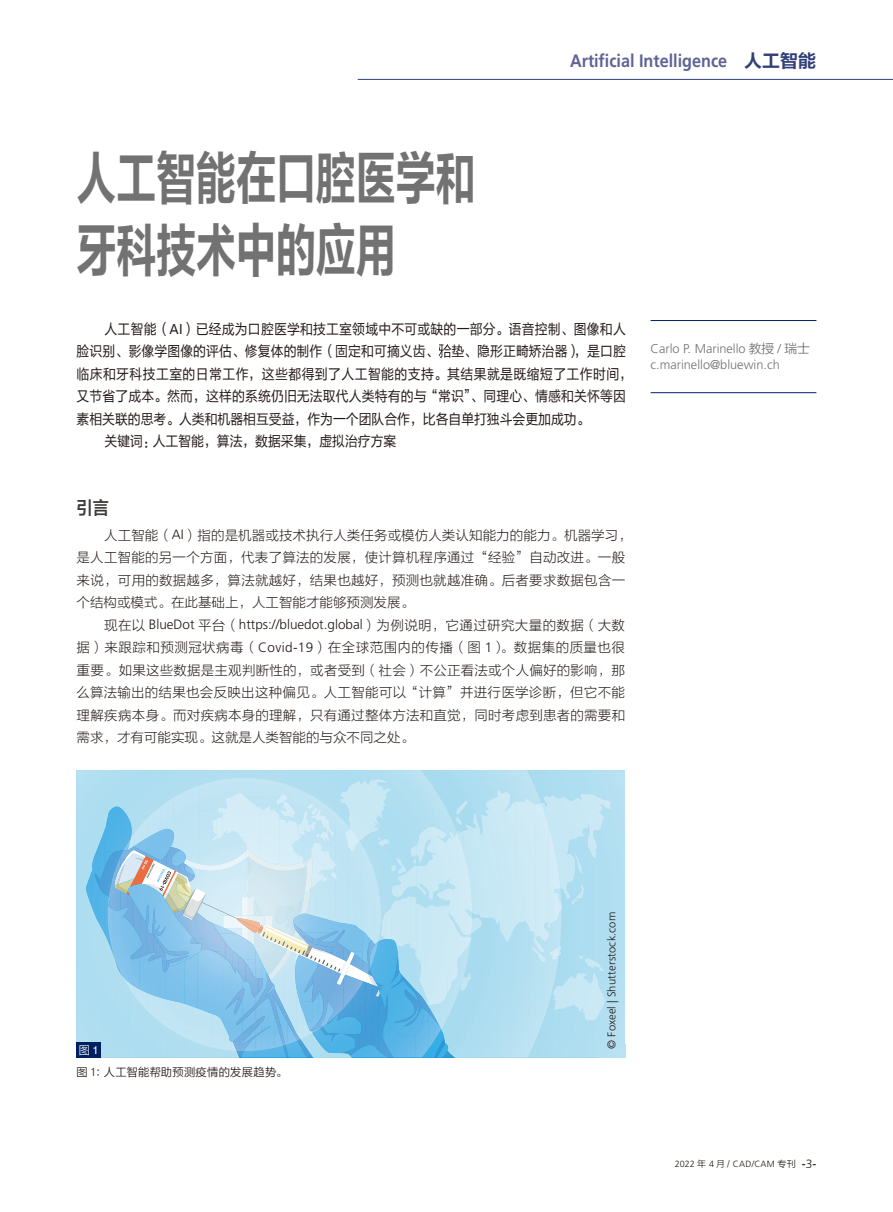
<style>
.page{position:relative;width:893px;height:1212px;background:#fff}
.page>*{position:absolute;margin:0;border:0;box-sizing:border-box;transform-origin:0 0}
.t1{font:57px/72px "FZLTCHJW GB1 0";color:#727272;scale:.7 1}
.t2{font:700 18px "Frutiger LT Pro";color:#606494;scale:.9 1}
.t3{font:18px "FZLTZCHJW GB1 0";color:#3f3b3a;scale:.9 1}
.t4{font:14.25px "FZLTHJW GB1 0";letter-spacing:.01em;color:#231916;scale:.9 1}
.t5{font:14.25px "FZLTHJW GB1 0";letter-spacing:.035em;color:#231916;scale:.9 1}
.t6{font:13.5px/22.5px "FZLTKHK GBK1 0";letter-spacing:.015em;color:#231916}
.t7{font:300 13.5px "Frutiger LT Pro";color:#231916}
.t8{font:300 12.75px/16.5px "Frutiger LT Pro";color:#727272}
.t9{font:300 11.25px "Frutiger LT Pro";letter-spacing:.01em;color:#231916}
.t10{font:11.25px "FZLTXIHJW GB1 0";letter-spacing:.025em;color:#231916}
.t11{font:11.25px "FZLTXIHJW GB1 0";color:#fff}
.t12{font:300 9px "Frutiger LT Pro";letter-spacing:.025em;color:#231916}
.s1{font-family:"FZLTCHJW GB1 0";font-weight:400;color:#313f78}
.s2{font-family:"Frutiger"}
.s3{font-family:"Frutiger LT Pro";font-weight:300}
.s4{font-family:"FZLTKHK GBK1 0";font-weight:400}
.s5{font-family:"FZLTXIHJW GB1 0";font-weight:400}
.s6{font-family:"Helvetica"}
.s7{font-family:"FZLTXHK";font-weight:400}
.s8{font-family:"Helvetica";font-weight:400;font-size:12px}
.s9{font-size:12px}
</style>
<div class="page">
<hr style="left:358px;top:79px;width:535px;height:1px;background:#313f78">
<hr style="left:651px;top:320px;width:165px;height:1px;background:#002161">
<hr style="left:651px;top:392px;width:165px;height:1px;background:#002161">
<svg style="left:439px;top:344px;width:12px;height:14px"></svg>
<img style="left:541px;top:794px;width:64px;height:32px">
<img style="left:605px;top:800px;width:7px;height:17px">
<img style="left:555px;top:826px;width:18px;height:26px">
<img style="left:573px;top:826px;width:26px;height:13px">
<img style="left:587px;top:839px;width:11px;height:19px">
<img style="left:561px;top:852px;width:15px;height:32px">
<img style="left:575px;top:854px;width:8px;height:19px">
<img style="left:578px;top:884px;width:6px;height:15px">
<img style="left:553px;top:973px;width:53px;height:49px">
<img style="left:584px;top:958px;width:20px;height:13px">
<svg style="left:579px;top:955px;width:4px;height:4px"></svg>
<img style="left:516px;top:790px;width:23px;height:6px">
<img style="left:517px;top:796px;width:24px;height:7px">
<svg style="left:561px;top:884px;width:17px;height:25px"></svg>
<img style="left:555px;top:921px;width:6px;height:58px">
<img style="left:542px;top:938px;width:13px;height:67px">
<img style="left:529px;top:933px;width:7px;height:121px">
<img style="left:536px;top:962px;width:6px;height:78px">
<img style="left:542px;top:1005px;width:6px;height:19px">
<img style="left:496px;top:789px;width:20px;height:150px">
<img style="left:535px;top:803px;width:13px;height:149px">
<img style="left:548px;top:823px;width:7px;height:115px">
<img style="left:555px;top:849px;width:6px;height:72px">
<svg style="left:533px;top:932px;width:2px;height:12px"></svg>
<svg style="left:505px;top:939px;width:4px;height:3px"></svg>
<img style="left:549px;top:945px;width:11px;height:14px">
<img style="left:532px;top:947px;width:14px;height:15px">
<img style="left:427px;top:778px;width:6px;height:16px">
<svg style="left:193px;top:783px;width:6px;height:2px"></svg>
<img style="left:433px;top:787px;width:7px;height:7px">
<img style="left:339px;top:779px;width:53px;height:15px">
<img style="left:92px;top:846px;width:1px;height:76px">
<img style="left:86px;top:871px;width:6px;height:36px">
<img style="left:180px;top:785px;width:19px;height:9px">
<img style="left:290px;top:786px;width:13px;height:8px">
<img style="left:303px;top:791px;width:13px;height:3px">
<img style="left:223px;top:792px;width:25px;height:2px">
<svg style="left:93px;top:794px;width:403px;height:263px;background:#a6d5ec"></svg>
<div style="left:77px;top:1042px;width:24px;height:15px;background:#002161"></div>
<h1 class="t1" style="left:77px;top:145px;width:572px">人工智能在口腔医学和牙科技术中的应用</h1>
<h2 class="t2" style="left:570px;top:50px;width:275px">Artificial Intelligence <span class="s1">人工智能</span></h2>
<p class="t4" style="left:105px;top:321px;width:581px">人工智能（<span class="s2">AI</span>）已经成为口腔医学和技工室领域中不可或缺的一部分。语音控制、图像和人</p>
<p class="t4" style="left:77px;top:343px;width:612px">脸识别、影像学图像的评估、修复体的制作（固定和可摘义齿、 垫、隐形正畸矫治器），是口腔</p>
<p class="t5" style="left:77px;top:366px;width:619px">临床和牙科技工室的日常工作，这些都得到了人工智能的支持。其结果就是既缩短了工作时间，</p>
<p class="t4" style="left:77px;top:388px;width:612px">又节省了成本。然而，这样的系统仍旧无法取代人类特有的与“常识”、同理心、情感和关怀等因</p>
<p class="t4" style="left:77px;top:411px;width:571px">素相关联的思考。人类和机器相互受益，作为一个团队合作，比各自单打独斗会更加成功。</p>
<p class="t4" style="left:105px;top:433px;width:326px">关键词：人工智能，算法，数据采集，虚拟治疗方案</p>
<h2 class="t3" style="left:77px;top:497px;width:38px">引言</h2>
<p class="t6" style="left:77px;top:524px;width:557px;text-indent:28px">人工智能（<span class="s3">AI</span>）指的是机器或技术执行人类任务或模仿人类认知能力的能力。机器学习，是人工智能的另一个方面，代表了算法的发展，使计算机程序通过“经验”自动改进。一般来说，可用的数据越多，算法就越好，结果也越好，预测也就越准确。后者要求数据包含一个结构或模式。在此基础上，人工智能才能够预测发展。</p>
<p class="t7" style="left:104px;top:617px;width:522px"><span class="s4">现在以</span> BlueDot <span class="s4">平台（</span>https://bluedot.global<span class="s4">）为例说明，它通过研究大量的数据（大数</span></p>
<p class="t6" style="left:77px;top:636px;width:550px;text-align:justify">据）来跟踪和预测冠状病毒（<span class="s3">Covid-19</span>）在全球范围内的传播（图 <span class="s3">1</span>）。数据集的质量也很重要。如果这些数据是主观判断性的，或者受到（社会）不公正看法或个人偏好的影响，那么算法输出的结果也会反映出这种偏见。人工智能可以“计算”并进行医学诊断，但它不能理解疾病本身。而对疾病本身的理解，只有通过整体方法和直觉，同时考虑到患者的需要和需求，才有可能实现。这就是人类智能的与众不同之处。</p>
<p class="t8" style="left:651px;top:340px;width:161px">Carlo P. Marinello <span class="s5">教授</span> / <span class="s5">瑞士</span>c.marinello@bluewin.ch</p>
<p class="t11" style="left:79px;top:1043px;width:22px">图<span class="s6">1</span></p>
<p class="t10" style="left:77px;top:1066px;width:212px">图 <span class="s3">1</span>：人工智能帮助预测疫情的发展趋势。</p>
<p class="t9" style="left:605px;top:1049px;width:138px;rotate:-90deg">© Foxeel | Shutterstock.com</p>
<p class="t12" style="left:675px;top:1158px;width:143px">2022 <span class="s7">年</span> 4 <span class="s7">月</span> <span class="s5">/</span> CAD/CAM <span class="s5">专刊</span> <span class="s8">-</span><span class="s9">3</span><span class="s8">-</span></p>
</div>
